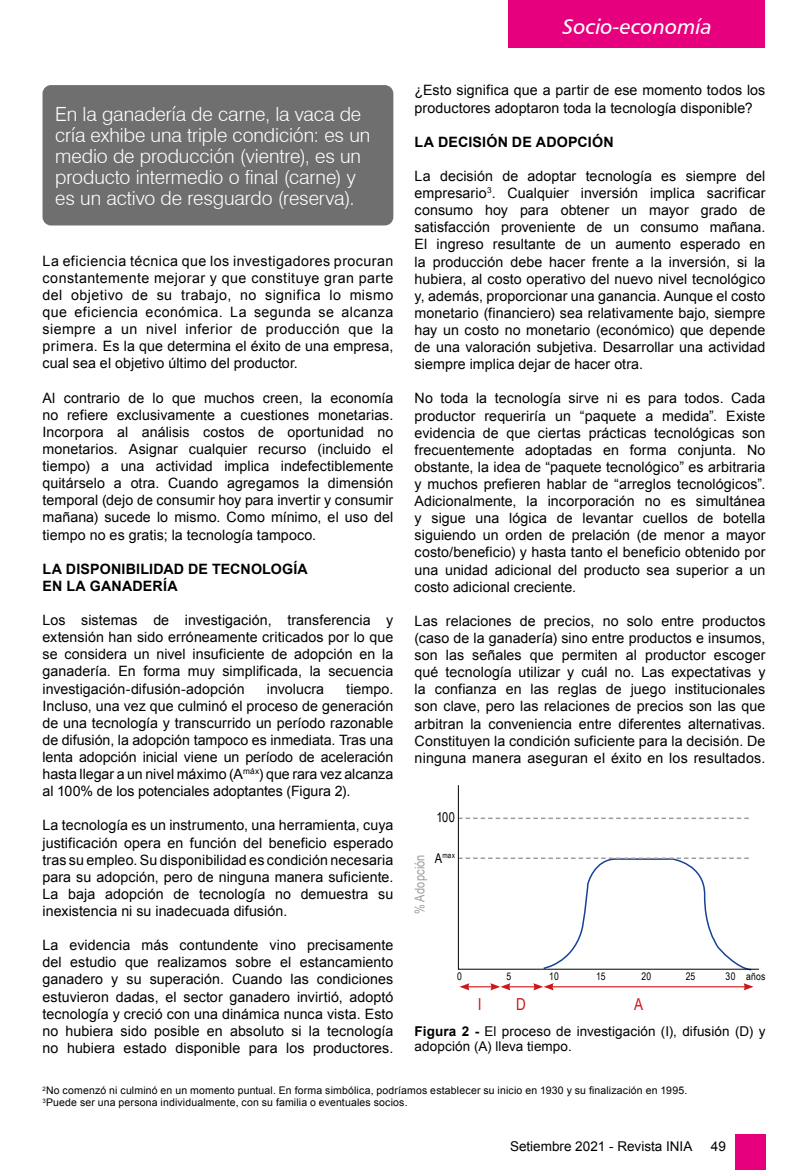
<style>
.page{position:relative;width:808px;height:1170px;background:#fff}
.page>*{position:absolute;margin:0;border:0;box-sizing:border-box;transform-origin:0 0}
.t1{font:21px "Humanist 777 BT Italic B";color:#fff}
.t2{font:300 19.5px/21px "Swiss 721 BT";letter-spacing:-.005em;color:#fff}
.t3{font:16.5px "Arial Narrow";color:#cd1719}
.t4{font:14.25px/17.1px "Arial";letter-spacing:.005em;color:#000;text-align:justify}
.t5{font:700 14.25px/17.1px "Arial";letter-spacing:.01em;color:#000}
.t6{font:13.5px/15px "Arial";letter-spacing:.005em;color:#000}
.t7{font:13.5px "Arial Narrow";letter-spacing:.01em;color:#9d9d9c}
.t8{font:13.5px "Arial Narrow";color:#000}
.t9{font:10.5px/12px "Arial";letter-spacing:.015em;color:#000}
.t10{font:10.5px "Arial Narrow";letter-spacing:.015em;color:#000}
.t11{font:7.8px "Arial Narrow";color:#000}
.s1{font-size:13.5px}
.s2{font-weight:700}
</style>
<div class="page">
<div style="left:508px;top:0;width:257px;height:47px;background:#e6007d"></div>
<div style="left:734px;top:1134px;width:31px;height:35px;background:#e6007d"></div>
<div style="left:43px;top:85px;width:350px;height:140px;background:#706f6f;border-radius:9px"></div>
<hr style="left:551px;top:986px;width:195px;height:1px;background:#cd1719">
<svg style="left:459px;top:983px;width:95px;height:7px"></svg>
<svg style="left:743px;top:983px;width:10px;height:7px"></svg>
<svg style="left:459px;top:817px;width:290px;height:2px"></svg>
<svg style="left:458px;top:857px;width:295px;height:113px"></svg>
<hr style="left:458px;top:785px;width:1px;height:184px;background:#000">
<hr style="left:458px;top:968px;width:301px;height:1px;background:#000">
<h2 class="t2" style="left:55px;top:103px;width:317px">En la ganadería de carne, la vaca de cría exhibe una triple condición: es un medio de producción (vientre), es un producto intermedio o final (carne) y es un activo de resguardo (reserva).</h2>
<p class="t4" style="left:43px;top:252px;width:352px">La eficiencia técnica que los investigadores procuran constantemente mejorar y que constituye gran parte del objetivo de su trabajo, no significa lo mismo que eficiencia económica. La segunda se alcanza siempre a un nivel inferior de producción que la primera. Es la que determina el éxito de una empresa, cual sea el objetivo último del productor.</p>
<p class="t4" style="left:43px;top:389px;width:352px">Al contrario de lo que muchos creen, la economía no refiere exclusivamente a cuestiones monetarias.<br>Incorpora al análisis costos de oportunidad no monetarios. Asignar cualquier recurso (incluido el tiempo) a una actividad implica indefectiblemente quitárselo a otra. Cuando agregamos la dimensión temporal (dejo de consumir hoy para invertir y consumir mañana) sucede lo mismo. Como mínimo, el uso del tiempo no es gratis; la tecnología tampoco.</p>
<p class="t5" style="left:43px;top:560px;width:267px">LA DISPONIBILIDAD DE TECNOLOGÍA<br>EN LA GANADERÍA</p>
<p class="t4" style="left:43px;top:611px;width:352px">Los sistemas de investigación, transferencia y extensión han sido erróneamente criticados por lo que se considera un nivel insuficiente de adopción en la ganadería. En forma muy simplificada, la secuencia investigación-difusión-adopción</p>
<p class="t4" style="left:43px;top:680px;width:352px;text-indent:304px">tiempo.<br>Incluso, una vez que culminó el proceso de generación de una tecnología y transcurrido un período razonable de difusión, la adopción tampoco es inmediata. Tras una lenta adopción inicial viene un período de aceleración hasta llegar a un nivel máximo (A<sup>máx</sup>) que rara vez alcanza al 100% de los potenciales adoptantes (Figura 2).</p>
<p class="t4" style="left:43px;top:817px;width:352px">La tecnología es un instrumento, una herramienta, cuya justificación opera en función del beneficio esperado tras su empleo. Su disponibilidad es condición necesaria para su adopción, pero de ninguna manera suficiente.<br>La baja adopción de tecnología no demuestra su inexistencia ni su inadecuada difusión.</p>
<p class="t4" style="left:43px;top:936px;width:352px">La evidencia más contundente vino precisamente del estudio que realizamos sobre el estancamiento ganadero y su superación. Cuando las condiciones estuvieron dadas, el sector ganadero invirtió, adoptó tecnología y creció con una dinámica nunca vista. Esto no hubiera sido posible en absoluto si la tecnología no hubiera estado disponible para los productores.</p>
<p class="t4" style="left:267px;top:680px;width:59px">involucra</p>
<h1 class="t1" style="left:562px;top:13px;width:151px">Socio-economía</h1>
<p class="t4" style="left:415px;top:82px;width:352px">¿Esto significa que a partir de ese momento todos los productores adoptaron toda la tecnología disponible?</p>
<p class="t5" style="left:415px;top:134px;width:201px">LA DECISIÓN DE ADOPCIÓN</p>
<p class="t4" style="left:415px;top:168px;width:352px">La decisión de adoptar tecnología es siempre del empresario<sup>3</sup>. Cualquier inversión implica sacrificar consumo hoy para obtener un mayor grado de satisfacción proveniente de un consumo mañana.<br>El ingreso resultante de un aumento esperado en la producción debe hacer frente a la inversión, si la hubiera, al costo operativo del nuevo nivel tecnológico y, además, proporcionar una ganancia. Aunque el costo monetario (financiero) sea relativamente bajo, siempre hay un costo no monetario (económico) que depende de una valoración subjetiva. Desarrollar una actividad siempre implica dejar de hacer otra.</p>
<p class="t4" style="left:415px;top:390px;width:352px">No toda la tecnología sirve ni es para todos. Cada productor requeriría un “paquete a medida”. Existe evidencia de que ciertas prácticas tecnológicas son frecuentemente adoptadas en forma conjunta. No obstante, la idea de “paquete tecnológico” es arbitraria y muchos prefieren hablar de “arreglos tecnológicos”.<br>Adicionalmente, la incorporación no es simultánea y sigue una lógica de levantar cuellos de botella siguiendo un orden de prelación (de menor a mayor costo/beneficio) y hasta tanto el beneficio obtenido por una unidad adicional del producto sea superior a un costo adicional creciente.</p>
<p class="t4" style="left:415px;top:612px;width:352px">Las relaciones de precios, no solo entre productos (caso de la ganadería) sino entre productos e insumos, son las señales que permiten al productor escoger qué tecnología utilizar y cuál no. Las expectativas y la confianza en las reglas de juego institucionales son clave, pero las relaciones de precios son las que arbitran la conveniencia entre diferentes alternativas.<br>Constituyen la condición suficiente para la decisión. De ninguna manera aseguran el éxito en los resultados.</p>
<p class="t8" style="left:436px;top:807px;width:20px">100</p>
<p class="t11" style="left:435px;top:849px;width:22px"><span class="s1">A</span>max</p>
<p class="t7" style="left:410px;top:914px;width:61px;rotate:-90deg">% Adopción</p>
<p class="t10" style="left:457px;top:968px;width:6px">0</p>
<p class="t10" style="left:507px;top:968px;width:6px">5</p>
<p class="t10" style="left:549px;top:968px;width:11px">10</p>
<p class="t10" style="left:596px;top:968px;width:11px">15</p>
<p class="t10" style="left:641px;top:968px;width:11px">20</p>
<p class="t10" style="left:686px;top:968px;width:11px">25</p>
<p class="t10" style="left:726px;top:968px;width:41px">30 años</p>
<p class="t3" style="left:478px;top:992px;width:5px">I</p>
<p class="t3" style="left:516px;top:992px;width:11px">D</p>
<p class="t3" style="left:634px;top:992px;width:11px">A</p>
<p class="t6" style="left:415px;top:1023px;width:352px"><span class="s2">Figura 2 -</span> El proceso de investigación (I), difusión (D) y adopción (A) lleva tiempo.</p>
<p class="t9" style="left:43px;top:1084px;width:646px"><sup>2</sup>No comenzó ni culminó en un momento puntual. En forma simbólica, podríamos establecer su inicio en 1930 y su finalización en 1995.<br><sup>3</sup>Puede ser una persona individualmente, con su familia o eventuales socios.</p>
<p class="t6" style="left:510px;top:1139px;width:184px">Setiembre 2021 - Revista INIA</p>
<p class="t6" style="left:711px;top:1139px;width:17px">49</p>
</div>
